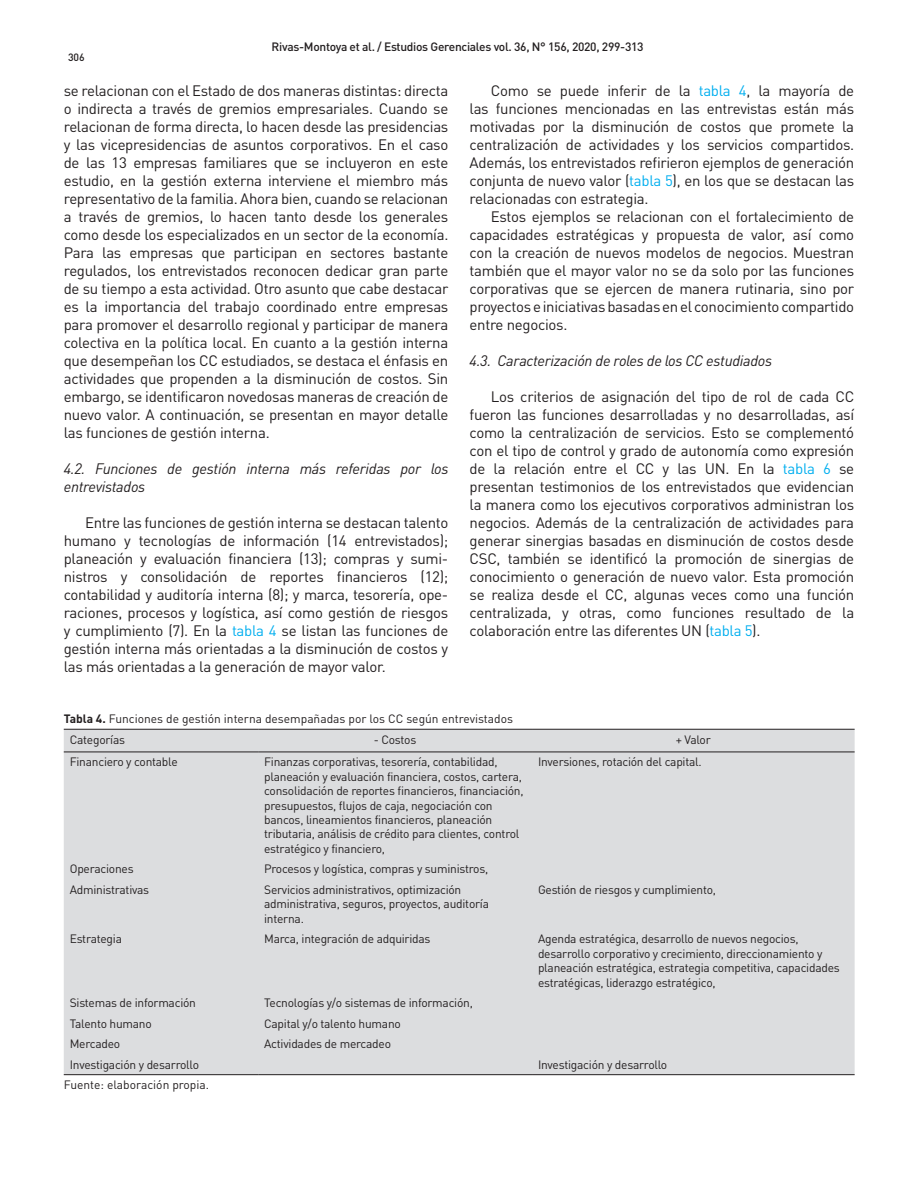
<style>
.page{position:relative;width:918px;height:1188px;background:#fff}
.page>*{position:absolute;margin:0;border:0;box-sizing:border-box;transform-origin:0 0}
.Párrafo_principal{font:15px/18px "DIN Pro";letter-spacing:-.02em;color:#231f20;text-align:justify}
.Titulo_segundo_nivel{font:italic 15px/18px "DIN Pro";letter-spacing:-.02em;color:#231f20}
.Párrafo_principal-2{font:12px/14.4px "DIN Pro";letter-spacing:-.02em;color:#231f20}
.Párrafo_principal-3{font:12px "DIN Pro";color:#231f20}
.t1{font:500 12px "DIN Pro";letter-spacing:-.025em;color:#231f20}
.t2{font:500 10.5px "DIN Pro";color:#231f20}
.s1{color:#00aeef}
.s2{font-weight:700}
</style>
<div class="page">
<div style="left:64px;top:730px;width:791px;height:344px;background:#dcdddf"></div>
<hr style="left:64px;top:752px;width:194px;height:1px;background:#231f20">
<hr style="left:258px;top:752px;width:274px;height:1px;background:#231f20">
<hr style="left:532px;top:752px;width:323px;height:1px;background:#231f20">
<hr style="left:64px;top:1074px;width:194px;height:1px;background:#231f20">
<hr style="left:258px;top:1074px;width:274px;height:1px;background:#231f20">
<hr style="left:532px;top:1074px;width:323px;height:1px;background:#231f20">
<hr style="left:64px;top:729px;width:194px;height:1px;background:#231f20">
<hr style="left:258px;top:729px;width:274px;height:1px;background:#231f20">
<hr style="left:532px;top:729px;width:323px;height:1px;background:#231f20">
<p class="t1" style="left:272px;top:37px;width:373px">Rivas-Montoya et al. / Estudios Gerenciales vol. 36, N° 156, 2020, 299-313</p>
<p class="t2" style="left:68px;top:49px;width:18px">306</p>
<p class="Párrafo_principal" style="left:64px;top:80px;width:386px">se relacionan con el Estado de dos maneras distintas: directa o indirecta a través de gremios empresariales. Cuando se relacionan de forma directa, lo hacen desde las presidencias y las vicepresidencias de asuntos corporativos. En el caso de las 13 empresas familiares que se incluyeron en este estudio, en la gestión externa interviene el miembro más representativo de la familia. Ahora bien, cuando se relacionan a través de gremios, lo hacen tanto desde los generales como desde los especializados en un sector de la economía.<br>Para las empresas que participan en sectores bastante regulados, los entrevistados reconocen dedicar gran parte de su tiempo a esta actividad. Otro asunto que cabe destacar es la importancia del trabajo coordinado entre empresas para promover el desarrollo regional y participar de manera colectiva en la política local. En cuanto a la gestión interna que desempeñan los CC estudiados, se destaca el énfasis en actividades que propenden a la disminución de costos. Sin embargo, se identificaron novedosas maneras de creación de nuevo valor. A continuación, se presentan en mayor detalle las funciones de gestión interna.</p>
<p class="Titulo_segundo_nivel" style="left:64px;top:458px;width:386px">4.2. Funciones de gestión interna más referidas por los entrevistados</p>
<p class="Párrafo_principal" style="left:64px;top:512px;width:386px;text-indent:21px">Entre las funciones de gestión interna se destacan talento humano y tecnologías de información (14 entrevistados); planeación y evaluación financiera (13); compras y sumi&shy;nistros y consolidación de reportes financieros (12); contabilidad y auditoría interna (8); y marca, tesorería, ope&shy;raciones, procesos y logística, así como gestión de riesgos y cumplimiento (7). En la <span class="s1">tabla 4</span> se listan las funciones de gestión interna más orientadas a la disminución de costos y las más orientadas a la generación de mayor valor.</p>
<p class="Párrafo_principal" style="left:470px;top:80px;width:386px;text-indent:21px">Como se puede inferir de la <span class="s1">tabla 4</span>, la mayoría de las funciones mencionadas en las entrevistas están más motivadas por la disminución de costos que promete la centralización de actividades y los servicios compartidos.<br>Además, los entrevistados refirieron ejemplos de generación conjunta de nuevo valor (<span class="s1">tabla 5</span>), en los que se destacan las relacionadas con estrategia.</p>
<p class="Párrafo_principal" style="left:470px;top:206px;width:386px;text-indent:21px">Estos ejemplos se relacionan con el fortalecimiento de capacidades estratégicas y propuesta de valor, así como con la creación de nuevos modelos de negocios. Muestran también que el mayor valor no se da solo por las funciones corporativas que se ejercen de manera rutinaria, sino por proyectos e iniciativas basadas en el conocimiento compartido entre negocios.</p>
<p class="Titulo_segundo_nivel" style="left:470px;top:350px;width:304px">4.3. Caracterización de roles de los CC estudiados</p>
<p class="Párrafo_principal" style="left:470px;top:386px;width:386px;text-indent:21px">Los criterios de asignación del tipo de rol de cada CC fueron las funciones desarrolladas y no desarrolladas, así como la centralización de servicios. Esto se complementó con el tipo de control y grado de autonomía como expresión de la relación entre el CC y las UN. En la <span class="s1">tabla 6</span> se presentan testimonios de los entrevistados que evidencian la manera como los ejecutivos corporativos administran los negocios. Además de la centralización de actividades para generar sinergias basadas en disminución de costos desde CSC, también se identificó la promoción de sinergias de conocimiento o generación de nuevo valor. Esta promoción se realiza desde el CC, algunas veces como una función centralizada, y otras, como funciones resultado de la colaboración entre las diferentes UN (<span class="s1">tabla 5</span>).</p>
<p class="Párrafo_principal-3" style="left:64px;top:709px;width:451px"><span class="s2">Tabla 4.</span> Funciones de gestión interna desempañadas por los CC según entrevistados</p>
<p class="Párrafo_principal-2" style="left:70px;top:731px;width:57px">Categorías</p>
<p class="Párrafo_principal-2" style="left:374px;top:731px;width:44px">- Costos</p>
<p class="Párrafo_principal-2" style="left:676px;top:731px;width:37px">+ Valor</p>
<p class="Párrafo_principal-2" style="left:70px;top:754px;width:109px">Financiero y contable</p>
<p class="Párrafo_principal-2" style="left:264px;top:754px;width:261px">Finanzas corporativas, tesorería, contabilidad, planeación y evaluación financiera, costos, cartera, consolidación de reportes financieros, financiación, presupuestos, flujos de caja, negociación con bancos, lineamientos financieros, planeación tributaria, análisis de crédito para clientes, control estratégico y financiero,</p>
<p class="Párrafo_principal-2" style="left:538px;top:754px;width:165px">Inversiones, rotación del capital.</p>
<p class="Párrafo_principal-2" style="left:70px;top:861px;width:65px">Operaciones</p>
<p class="Párrafo_principal-2" style="left:264px;top:861px;width:226px">Procesos y logística, compras y suministros,</p>
<p class="Párrafo_principal-2" style="left:70px;top:881px;width:81px">Administrativas</p>
<p class="Párrafo_principal-2" style="left:264px;top:881px;width:226px">Servicios administrativos, optimización administrativa, seguros, proyectos, auditoría interna.</p>
<p class="Párrafo_principal-2" style="left:538px;top:881px;width:180px">Gestión de riesgos y cumplimiento,</p>
<p class="Párrafo_principal-2" style="left:70px;top:931px;width:54px">Estrategia</p>
<p class="Párrafo_principal-2" style="left:264px;top:931px;width:168px">Marca, integración de adquiridas</p>
<p class="Párrafo_principal-2" style="left:538px;top:931px;width:303px">Agenda estratégica, desarrollo de nuevos negocios, desarrollo corporativo y crecimiento, direccionamiento y planeación estratégica, estrategia competitiva, capacidades estratégicas, liderazgo estratégico,</p>
<p class="Párrafo_principal-2" style="left:70px;top:994px;width:128px">Sistemas de información</p>
<p class="Párrafo_principal-2" style="left:264px;top:994px;width:210px">Tecnologías y/o sistemas de información,</p>
<p class="Párrafo_principal-2" style="left:70px;top:1015px;width:84px">Talento humano</p>
<p class="Párrafo_principal-2" style="left:264px;top:1015px;width:138px">Capital y/o talento humano</p>
<p class="Párrafo_principal-2" style="left:70px;top:1035px;width:52px">Mercadeo</p>
<p class="Párrafo_principal-2" style="left:264px;top:1035px;width:128px">Actividades de mercadeo</p>
<p class="Párrafo_principal-2" style="left:70px;top:1056px;width:131px">Investigación y desarrollo</p>
<p class="Párrafo_principal-2" style="left:538px;top:1056px;width:131px">Investigación y desarrollo</p>
<p class="Párrafo_principal-3" style="left:64px;top:1075px;width:147px">Fuente: elaboración propia.</p>
</div>
